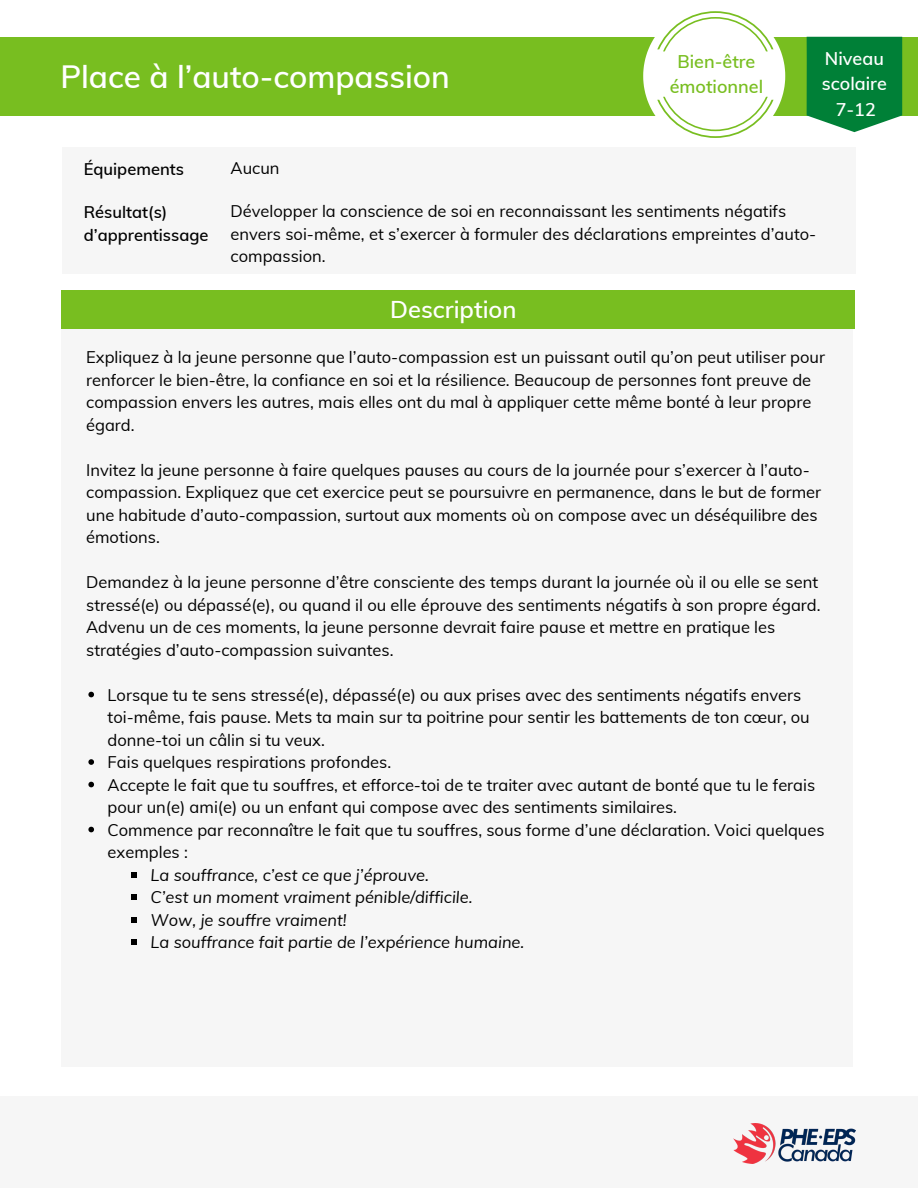
<style>
.page{position:relative;width:918px;height:1188px;background:#fff}
.page>*{position:absolute;margin:0;border:0;box-sizing:border-box;transform-origin:0 0}
.t1{font:600 31.5px "Muli";color:#fff}
.t2{font:600 23.7px "Muli";color:#fff}
.t3{font:600 18px/25px "Muli";color:#78be20;text-align:center}
.t4{font:600 18px/25.5px "Muli";color:#fff;text-align:center}
.t5{font:16.5px/22.5px "Muli";color:#000}
.t6{font:italic 16.5px/22.5px "Muli";color:#000}
.t7{font:600 16.5px/22.5px "Muli";color:#000}
</style>
<div class="page">
<div style="left:61px;top:328px;width:792px;height:738px;background:#f6f6f6"></div>
<div style="left:61px;top:290px;width:793px;height:38px;background:#78be20"></div>
<div style="left:0;top:1096px;width:918px;height:92px;background:#f6f6f6"></div>
<img style="left:734px;top:1123px;width:121px;height:41px">
<div style="left:0;top:37px;width:918px;height:79px;background:#78be20"></div>
<div style="left:62px;top:147px;width:794px;height:127px;background:#f6f6f6"></div>
<svg style="left:807px;top:37px;width:95px;height:95px;background:#158a48"></svg>
<svg style="left:88px;top:692px;width:6px;height:5px"></svg>
<svg style="left:88px;top:759px;width:6px;height:6px"></svg>
<svg style="left:88px;top:782px;width:6px;height:5px"></svg>
<svg style="left:88px;top:827px;width:6px;height:5px"></svg>
<svg style="left:131px;top:872px;width:6px;height:5px"></svg>
<svg style="left:131px;top:894px;width:6px;height:6px"></svg>
<svg style="left:131px;top:917px;width:6px;height:5px"></svg>
<svg style="left:131px;top:939px;width:6px;height:6px"></svg>
<svg style="left:643px;top:11px;width:142px;height:127px"></svg>
<h1 class="t1" style="left:60px;top:56px;width:391px">Place à l’auto-compassion</h1>
<p class="t3" style="left:670px;top:49px;width:95px">Bien-être émotionnel</p>
<p class="t4" style="left:822px;top:45px;width:66px">Niveau scolaire<br>7-12</p>
<p class="t7" style="left:84px;top:158px;width:102px">Équipements</p>
<p class="t7" style="left:84px;top:201px;width:126px">Résultat(s) d’apprentissage</p>
<p class="t5" style="left:231px;top:157px;width:50px">Aucun</p>
<p class="t5" style="left:231px;top:200px;width:587px">Développer la conscience de soi en reconnaissant les sentiments négatifs envers soi-même, et s’exercer à formuler des déclarations empreintes d’auto&shy;compassion.</p>
<h2 class="t2" style="left:390px;top:294px;width:128px">Description</h2>
<p class="t5" style="left:86px;top:346px;width:740px">Expliquez à la jeune personne que l’auto-compassion est un puissant outil qu’on peut utiliser pour renforcer le bien-être, la confiance en soi et la résilience. Beaucoup de personnes font preuve de compassion envers les autres, mais elles ont du mal à appliquer cette même bonté à leur propre égard.</p>
<p class="t5" style="left:86px;top:458px;width:737px">Invitez la jeune personne à faire quelques pauses au cours de la journée pour s’exercer à l’auto&shy;compassion. Expliquez que cet exercice peut se poursuivre en permanence, dans le but de former une habitude d’auto-compassion, surtout aux moments où on compose avec un déséquilibre des émotions.</p>
<p class="t5" style="left:86px;top:571px;width:736px">Demandez à la jeune personne d’être consciente des temps durant la journée où il ou elle se sent stressé(e) ou dépassé(e), ou quand il ou elle éprouve des sentiments négatifs à son propre égard.<br>Advenu un de ces moments, la jeune personne devrait faire pause et mettre en pratique les stratégies d’auto-compassion suivantes.</p>
<p class="t5" style="left:108px;top:683px;width:718px">Lorsque tu te sens stressé(e), dépassé(e) ou aux prises avec des sentiments négatifs envers toi-même, fais pause. Mets ta main sur ta poitrine pour sentir les battements de ton cœur, ou donne-toi un câlin si tu veux.<br>Fais quelques respirations profondes.<br>Accepte le fait que tu souffres, et efforce-toi de te traiter avec autant de bonté que tu le ferais pour un(e) ami(e) ou un enfant qui compose avec des sentiments similaires.<br>Commence par reconnaître le fait que tu souffres, sous forme d’une déclaration. Voici quelques exemples :</p>
<p class="t6" style="left:151px;top:863px;width:375px">La souffrance, c’est ce que j’éprouve.<br>C’est un moment vraiment pénible/difficile.<br>Wow, je souffre vraiment!<br>La souffrance fait partie de l’expérience humaine.</p>
</div>
